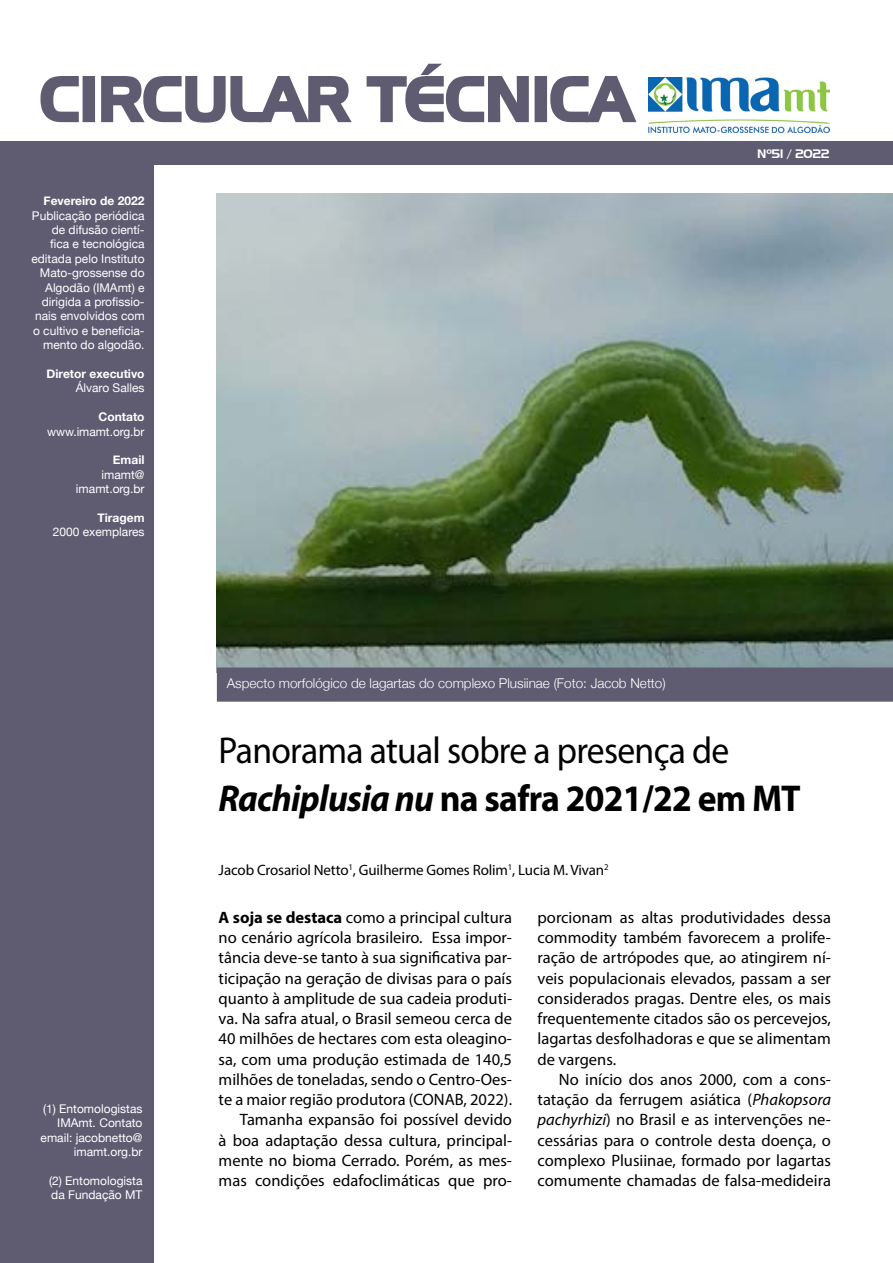
<style>
.page{position:relative;width:893px;height:1263px;background:#fff}
.page>*{position:absolute;margin:0;border:0;box-sizing:border-box;transform-origin:0 0}
.t1{font:60px "Aero Regular SWFTE";color:#5f5c72}
.t2{font:37.5px/48px "Myriad Pro";letter-spacing:-.02em;color:#000;scale:.95 1}
.t3{font:16.5px/20.2px "Myriad Pro";color:#000;text-align:justify}
.t4{font:15px "Myriad Pro";letter-spacing:-.01em;color:#000}
.t5{font:300 13.5px "Helvetica Neue";color:#fff}
.t6{font:12px/14.4px "Helvetica Neue";color:#fff;text-align:right}
.t7{font:700 12px "Helvetica Neue";color:#fff}
.t8{font:12px "Aero Regular SWFTE";color:#fff}
.s1{font-weight:700;font-style:italic}
.s2{font-weight:700}
.s3{font-style:italic}
</style>
<div class="page">
<img style="left:217px;top:193px;width:676px;height:474px">
<div style="left:0;top:154px;width:153px;height:1109px;background:#5f5c72"></div>
<div style="left:0;top:141px;width:893px;height:24px;background:#5f5c72"></div>
<svg style="left:40px;top:76px;width:39px;height:47px"></svg>
<div style="left:83px;top:76px;width:12px;height:46px;border:3px solid #5f5c72"></div>
<svg style="left:101px;top:76px;width:251px;height:47px"></svg>
<svg style="left:366px;top:63px;width:163px;height:60px"></svg>
<div style="left:535px;top:76px;width:12px;height:46px;border:3px solid #5f5c72"></div>
<svg style="left:550px;top:76px;width:87px;height:47px"></svg>
<img style="left:649px;top:78px;width:180px;height:55px">
<div style="left:217px;top:667px;width:676px;height:35px;background:#5f5c72"></div>
<h1 class="t1" style="left:40px;top:63px;width:594px">CIRCULAR TÉCNICA</h1>
<p class="t7" style="left:44px;top:191px;width:102px">Fevereiro de 2022</p>
<p class="t6" style="left:31px;top:209px;width:115px">Publicação periódica de difusão cientí&shy;fica e tecnológica editada pelo Instituto<br>Mato-grossense do<br>Algodão (IMAmt) e dirigida a profissio&shy;nais envolvidos com o cultivo e beneficia&shy;mento do algodão.</p>
<p class="t7" style="left:47px;top:364px;width:100px">Diretor executivo</p>
<p class="t6" style="left:76px;top:382px;width:70px">Álvaro Salles</p>
<p class="t7" style="left:99px;top:407px;width:48px">Contato</p>
<p class="t6" style="left:47px;top:425px;width:99px">www.imamt.org.br</p>
<p class="t7" style="left:113px;top:451px;width:33px">Email</p>
<p class="t6" style="left:76px;top:468px;width:70px">imamt@ imamt.org.br</p>
<p class="t7" style="left:97px;top:508px;width:49px">Tiragem</p>
<p class="t6" style="left:53px;top:526px;width:93px">2000 exemplares</p>
<p class="t5" style="left:227px;top:672px;width:440px">Aspecto morfológico de lagartas do complexo Plusiinae (Foto: Jacob Netto)</p>
<p class="t8" style="left:757px;top:147px;width:74px">Nº51 / 2022</p>
<p class="t6" style="left:41px;top:1102px;width:103px">(1) Entomologistas<br>IMAmt. Contato email: jacobnetto@ imamt.org.br</p>
<p class="t6" style="left:49px;top:1174px;width:95px;text-align:left">(2) Entomologista da Fundação MT</p>
<h2 class="t2" style="left:219px;top:725px;width:614px">Panorama atual sobre a presença de<br><span class="s1">Rachiplusia nu</span> <span class="s2">na safra 2021/22 em MT</span></h2>
<p class="t4" style="left:219px;top:861px;width:391px">Jacob Crosariol Netto<sup>1</sup>, Guilherme Gomes Rolim<sup>1</sup>, Lucia M. Vivan<sup>2</sup></p>
<p class="t3" style="left:219px;top:907px;width:295px;text-align:right"><span class="s2">A soja se destaca</span> como a principal cultura no cenário agrícola brasileiro. Essa impor&shy;tância deve-se tanto à sua significativa par&shy;ticipação na geração de divisas para o país quanto à amplitude de sua cadeia produti&shy;va. Na safra atual, o Brasil semeou cerca de 40 milhões de hectares com esta oleagino&shy;sa, com uma produção estimada de 140,5 milhões de toneladas, sendo o Centro-Oes&shy;te a maior região produtora (CONAB, 2022).<br>Tamanha expansão foi possível devido<br>à boa adaptação dessa cultura, principal&shy;mente no bioma Cerrado. Porém, as mes&shy;mas condições edafoclimáticas que pro-</p>
<p class="t3" style="left:538px;top:907px;width:295px">porcionam as altas produtividades dessa commodity também favorecem a prolife&shy;ração de artrópodes que, ao atingirem ní&shy;veis populacionais elevados, passam a ser considerados pragas. Dentre eles, os mais frequentemente citados são os percevejos, lagartas desfolhadoras e que se alimentam de vargens.</p>
<p class="t3" style="left:538px;top:1069px;width:295px;text-indent:21px">No início dos anos 2000, com a cons&shy;tatação da ferrugem asiática (<span class="s3">Phakopsora pachyrhizi</span>) no Brasil e as intervenções ne&shy;cessárias para o controle desta doença, o complexo Plusiinae, formado por lagartas comumente chamadas de falsa-medideira</p>
</div>
